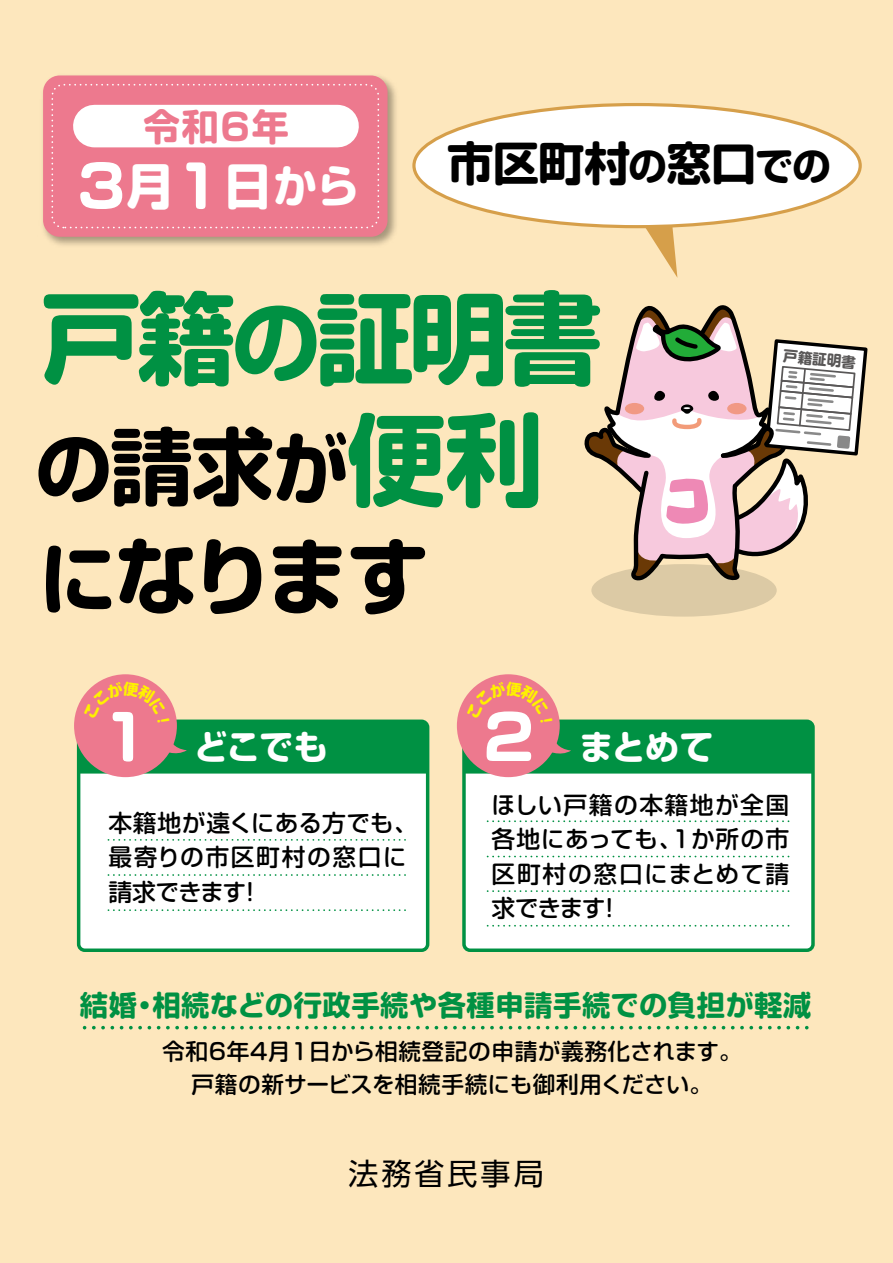
<style>
.page{position:relative;width:893px;height:1263px;background:#fde7bd}
.page>*{position:absolute;margin:0;border:0;box-sizing:border-box;transform-origin:0 0}
.t1{font:700 100.2px "Soft Go Std";color:#009143}
.t2{font:700 84px "Soft Go Std";color:#000}
.t3{font:700 78.15px "Soft Go Std";color:#000}
.t4{font:700 62.25px "Soft Go Std";color:#fff}
.t5{font:700 58.5px "Soft Go Std";color:#fff}
.t6{font:700 46.5px "Soft Go Std";letter-spacing:-.02em;color:#000}
.t7{font:700 37.05px "Soft Go Std";color:#ed798e}
.t8{font:700 34.35px "Soft Go Std";letter-spacing:-.035em;color:#fff}
.t9{font:30px "UD Shin Go Pro";letter-spacing:.1em;color:#000}
.t10{font:700 28.5px "Soft Go Std";letter-spacing:.015em;color:#009143}
.t11{font:500 23.85px/34.5px "Soft Go Std";letter-spacing:.03em;color:#000}
.t12{font:500 22.65px/33px "Soft Go Std";color:#000;text-align:center}
.t13{font:700 14.55px "UD Shin M Go Pro";color:#595757}
.s1{font-size:49.8px}
.s2{font-size:44.25px}
.s3{font-size:39px}
.s4{font-size:90.45px}
.s5{font-size:84px}
.s6{font-size:100.2px;color:#009143}
.s7{font-size:78.15px}
</style>
<div class="page">
<img style="left:43px;top:76px;width:353px;height:170px">
<div style="left:43px;top:75px;width:345px;height:162px;background:#ed798e;border-radius:17px"></div>
<div style="left:51px;top:84px;width:328px;height:144px;border:2px dashed #fff;border-radius:11px"></div>
<div style="left:94px;top:105px;width:244px;height:42px;background:#fff"></div>
<svg style="left:642px;top:227px;width:35px;height:50px"></svg>
<div style="left:414px;top:105px;width:446px;height:122px;background:#fff;border-radius:50%"></div>
<svg style="left:94px;top:1026px;width:714px;height:3px"></svg>
<div style="left:591px;top:564px;width:186px;height:53px;background:#dccaa5;border-radius:50%"></div>
<svg style="left:584px;top:305px;width:284px;height:279px"></svg>
<div style="left:79px;top:721px;width:349px;height:229px;background:#fff;border-radius:6px"></div>
<div style="left:77px;top:719px;width:352px;height:233px;border:3px solid #009143;border-radius:6px"></div>
<div style="left:74px;top:674px;width:103px;height:103px;background:#ed798e;border-radius:50%"></div>
<svg style="left:108px;top:839px;width:298px;height:2px"></svg>
<svg style="left:108px;top:874px;width:298px;height:2px"></svg>
<svg style="left:108px;top:909px;width:298px;height:2px"></svg>
<div style="left:464px;top:721px;width:349px;height:229px;background:#fff;border-radius:6px"></div>
<div style="left:462px;top:719px;width:353px;height:233px;border:3px solid #009143;border-radius:6px"></div>
<div style="left:457px;top:674px;width:103px;height:103px;background:#ed798e;border-radius:50%"></div>
<svg style="left:488px;top:856px;width:302px;height:1px"></svg>
<svg style="left:488px;top:890px;width:302px;height:2px"></svg>
<svg style="left:488px;top:820px;width:302px;height:2px"></svg>
<svg style="left:488px;top:925px;width:302px;height:2px"></svg>
<svg style="left:77px;top:681px;width:352px;height:94px"></svg>
<svg style="left:462px;top:681px;width:353px;height:94px"></svg>
<h3 class="t7" style="left:143px;top:100px;width:147px">令和６年</h3>
<h3 class="t5" style="left:72px;top:145px;width:290px">３<span class="s1">月</span>１<span class="s1">日</span><span class="s2">から</span></h3>
<h3 class="t6" style="left:447px;top:130px;width:385px">市区町村<span class="s3">の</span>窓口<span class="s3">での</span></h3>
<h1 class="t1" style="left:42px;top:267px;width:562px">戸籍<span class="s4">の</span>証明書</h1>
<h3 class="t3" style="left:35px;top:413px;width:511px">の<span class="s5">請求</span>が<span class="s6">便利</span></h3>
<h2 class="t2" style="left:39px;top:517px;width:392px"><span class="s7">に</span>なります</h2>
<p class="t13" style="left:784px;top:344px;width:74px;rotate:5deg">戸籍証明書</p>
<h3 class="t4" style="left:100px;top:693px;width:52px">1</h3>
<h3 class="t8" style="left:194px;top:723px;width:136px">どこでも</h3>
<p class="t11" style="left:108px;top:803px;width:311px">本籍地が遠くにある方でも、最寄りの市区町村の窓口に請求できます！</p>
<h3 class="t4" style="left:483px;top:693px;width:52px">2</h3>
<h3 class="t8" style="left:579px;top:723px;width:136px">まとめて</h3>
<p class="t11" style="left:491px;top:785px;width:299px;text-align:justify">ほしい戸籍の本籍地が全国各地にあっても、１か所の市区町村の窓口にまとめて請求できます！</p>
<p class="t10" style="left:80px;top:984px;width:733px">結婚・相続などの行政手続や各種申請手続での負担が軽減</p>
<p class="t12" style="left:162px;top:1033px;width:581px">令和６年４月１日から相続登記の申請が義務化されます。戸籍の新サービスを相続手続にも御利用ください。</p>
<p class="t9" style="left:348px;top:1149px;width:197px">法務省民事局</p>
</div>
